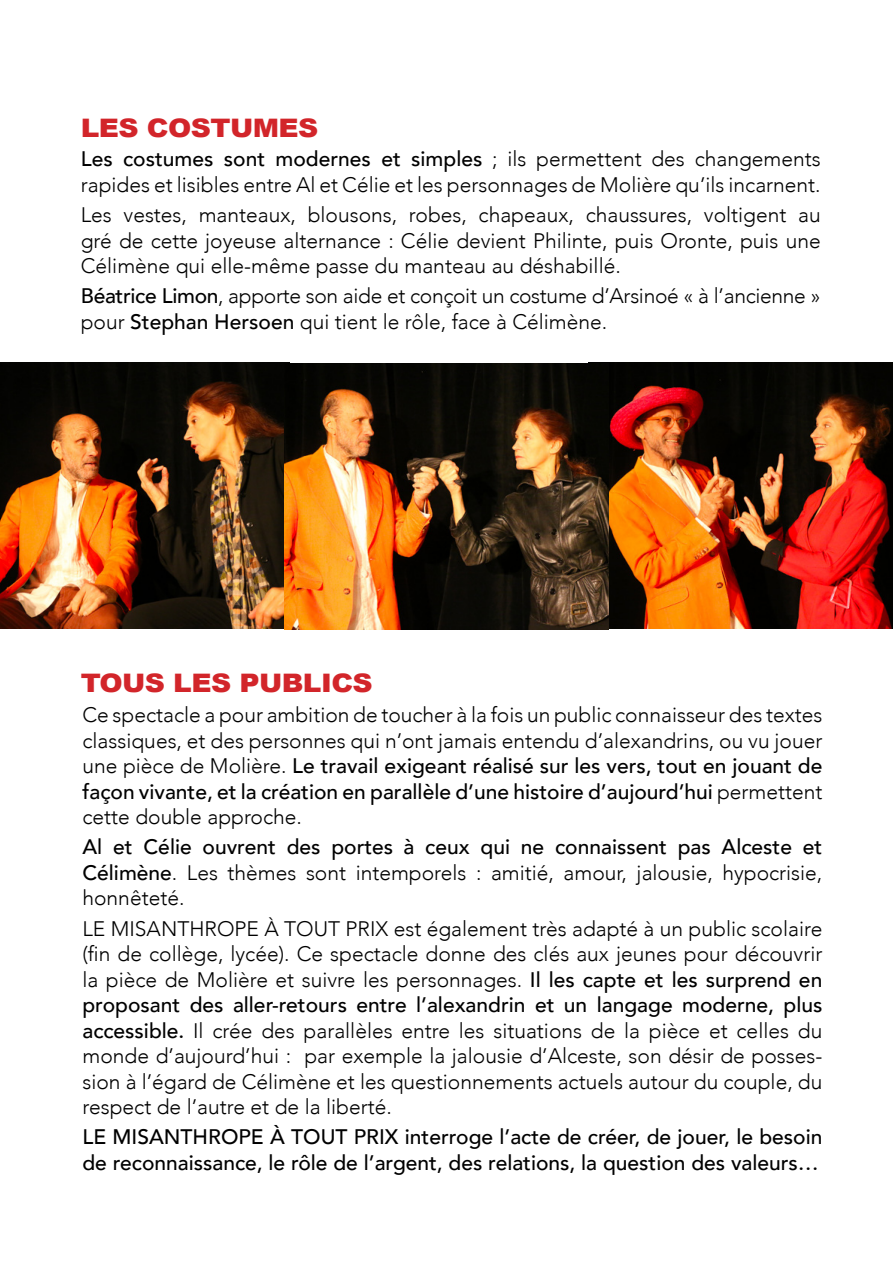
<style>
.page{position:relative;width:893px;height:1263px;background:#fff}
.page>*{position:absolute;margin:0;border:0;box-sizing:border-box;transform-origin:0 0}
.t1{font:900 25.5px "Arial";letter-spacing:-.02em;color:#d2252a;scale:1.1 1}
.t2{font:300 21px/25.5px "Avenir";color:#000;text-align:justify}
.t3{font:500 21px/25.5px "Avenir";color:#000}
.s1{font-weight:500}
</style>
<div class="page">
<img style="left:0;top:362px;width:290px;height:266px">
<img style="left:588px;top:362px;width:305px;height:266px">
<img style="left:285px;top:363px;width:323px;height:266px">
<p class="t1" style="left:81px;top:110px;width:218px">LES COSTUMES</p>
<p class="t2" style="left:81px;top:146px;width:741px"><span class="s1">Les costumes sont modernes et simples</span> ; ils permettent des changements rapides et lisibles entre Al et Célie et les personnages de Molière qu’ils incarnent.</p>
<p class="t2" style="left:81px;top:202px;width:741px">Les vestes, manteaux, blousons, robes, chapeaux, chaussures, voltigent au gré de cette joyeuse alternance : Célie devient Philinte, puis Oronte, puis une Célimène qui elle-même passe du manteau au déshabillé.</p>
<p class="t2" style="left:81px;top:283px;width:741px"><span class="s1">Béatrice Limon</span>, apporte son aide et conçoit un costume d’Arsinoé « à l’ancienne » pour <span class="s1">Stephan Hersoen</span> qui tient le rôle, face à Célimène.</p>
<p class="t1" style="left:81px;top:665px;width:267px">TOUS LES PUBLICS</p>
<p class="t2" style="left:83px;top:702px;width:741px">Ce spectacle a pour ambition de toucher à la fois un public connaisseur des textes classiques, et des personnes qui n’ont jamais entendu d’alexandrins, ou vu jouer une pièce de Molière. <span class="s1">Le travail exigeant réalisé sur les vers, tout en jouant de façon vivante, et la création en parallèle d’une histoire d’aujourd’hui</span> permettent cette double approche.</p>
<p class="t2" style="left:82px;top:834px;width:741px"><span class="s1">Al et Célie ouvrent des portes à ceux qui ne connaissent pas Alceste et Célimène</span>. Les thèmes sont intemporels : amitié, amour, jalousie, hypocrisie, honnêteté.</p>
<p class="t2" style="left:82px;top:916px;width:741px">LE MISANTHROPE À TOUT PRIX est également très adapté à un public scolaire (fin de collège, lycée). Ce spectacle donne des clés aux jeunes pour découvrir la pièce de Molière et suivre les personnages. <span class="s1">Il les capte et les surprend en proposant des aller-retours entre l’alexandrin et un langage moderne, plus accessible.</span> Il crée des parallèles entre les situations de la pièce et celles du monde d’aujourd’hui : par exemple la jalousie d’Alceste, son désir de posses&shy;sion à l’égard de Célimène et les questionnements actuels autour du couple, du respect de l’autre et de la liberté.</p>
<p class="t3" style="left:82px;top:1123px;width:741px">LE MISANTHROPE À TOUT PRIX interroge l’acte de créer, de jouer, le besoin de reconnaissance, le rôle de l’argent, des relations, la question des valeurs…</p>
</div>
